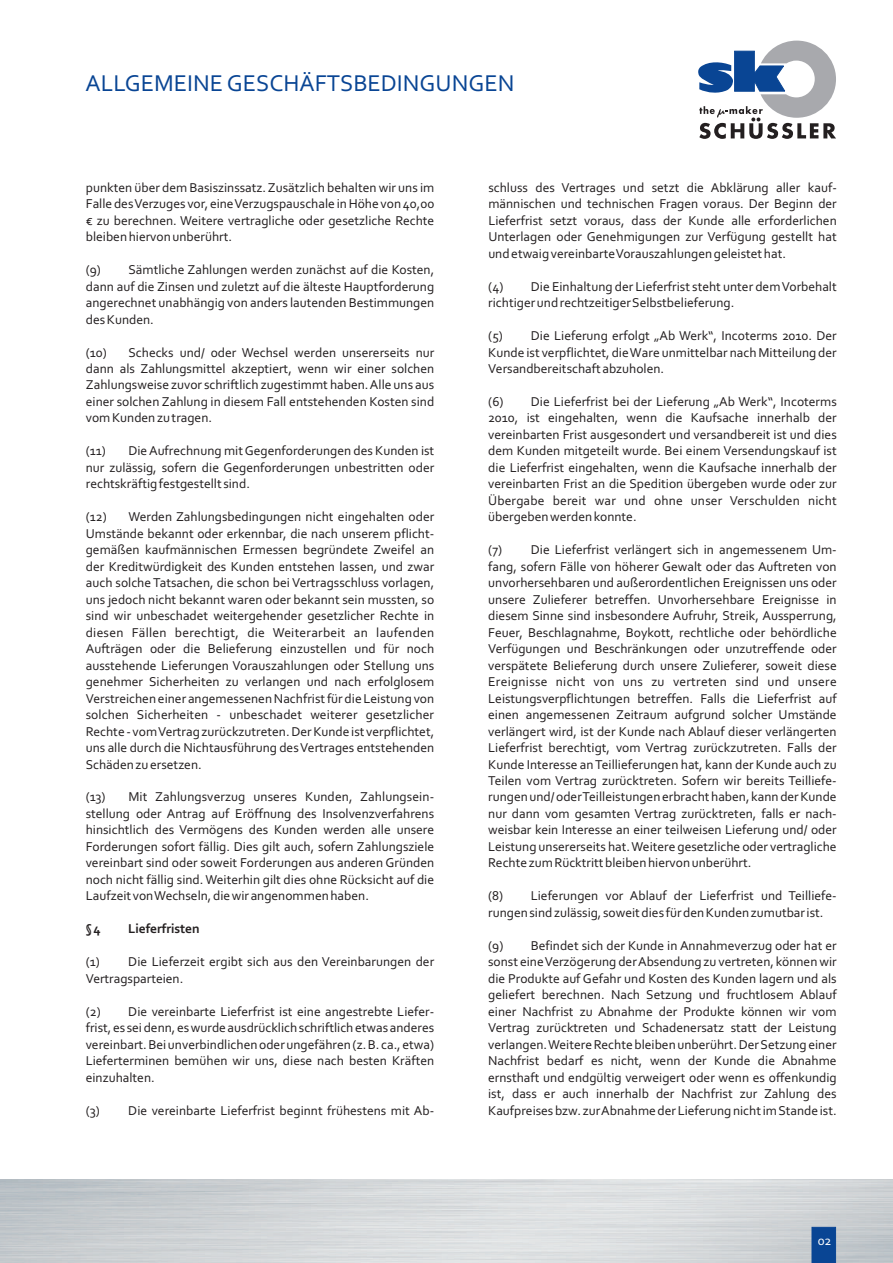
<style>
.page{position:relative;width:893px;height:1263px;background:#fff}
.page>*{position:absolute;margin:0;border:0;box-sizing:border-box;transform-origin:0 0}
.t1{font:24px "Corbel";color:#094594}
.t2{font:13.5px/16.5px "Corbel";color:#231f20}
.t3{font:13.5px "Corbel";letter-spacing:.02em;color:#231f20}
.t4{font:700 13.5px "Corbel";color:#231f20}
.t5{font:13.5px "Corbel";color:#fff}
</style>
<div class="page">
<img style="left:0;top:1180px;width:893px;height:83px">
<svg style="left:698px;top:41px;width:138px;height:98px"></svg>
<svg style="left:812px;top:1227px;width:24px;height:36px"></svg>
<h1 class="t1" style="left:86px;top:74px;width:430px">ALLGEMEINE GESCHÄFTSBEDINGUNGEN</h1>
<p class="t2" style="left:86px;top:180px;width:350px">punkten über dem Basiszinssatz. Zusätzlich behalten wir uns im</p>
<p class="t2" style="left:488px;top:180px;width:350px">schluss des Vertrages und setzt die Abklärung aller kauf-</p>
<p class="t2" style="left:86px;top:197px;width:350px">Falle des Verzuges vor, eine Verzugspauschale in Höhe von 40,00</p>
<p class="t2" style="left:488px;top:197px;width:350px">männischen und technischen Fragen voraus. Der Beginn der</p>
<p class="t2" style="left:86px;top:213px;width:350px">€ zu berechnen. Weitere vertragliche oder gesetzliche Rechte</p>
<p class="t2" style="left:488px;top:213px;width:350px">Lieferfrist setzt voraus, dass der Kunde alle erforderlichen</p>
<p class="t2" style="left:86px;top:230px;width:148px">bleiben hiervon unberührt.</p>
<p class="t2" style="left:488px;top:230px;width:350px">Unterlagen oder Genehmigungen zur Verfügung gestellt hat und etwaig vereinbarte Vorauszahlungen geleistet hat.</p>
<p class="t2" style="left:86px;top:263px;width:350px">(9) Sämtliche Zahlungen werden zunächst auf die Kosten, dann auf die Zinsen und zuletzt auf die älteste Hauptforderung</p>
<p class="t2" style="left:488px;top:279px;width:350px">(4) Die Einhaltung der Lieferfrist steht unter dem Vorbehalt</p>
<p class="t2" style="left:86px;top:295px;width:350px">angerechnet unabhängig von anders lautenden Bestimmungen</p>
<p class="t2" style="left:488px;top:295px;width:247px">richtiger und rechtzeitiger Selbstbelieferung.</p>
<p class="t2" style="left:86px;top:312px;width:69px">des Kunden.</p>
<p class="t2" style="left:488px;top:328px;width:350px">(5) Die Lieferung erfolgt „Ab Werk“, Incoterms 2010. Der</p>
<p class="t2" style="left:86px;top:345px;width:350px">(10) Schecks und/ oder Wechsel werden unsererseits nur</p>
<p class="t2" style="left:488px;top:345px;width:350px">Kunde ist verpflichtet, die Ware unmittelbar nach Mitteilung der</p>
<p class="t2" style="left:86px;top:361px;width:350px">dann als Zahlungsmittel akzeptiert, wenn wir einer solchen</p>
<p class="t2" style="left:488px;top:361px;width:177px">Versandbereitschaft abzuholen.</p>
<p class="t2" style="left:86px;top:378px;width:350px">Zahlungsweise zuvor schriftlich zugestimmt haben. Alle uns aus einer solchen Zahlung in diesem Fall entstehenden Kosten sind</p>
<p class="t2" style="left:488px;top:394px;width:350px">(6) Die Lieferfrist bei der Lieferung „Ab Werk“, Incoterms</p>
<p class="t2" style="left:86px;top:411px;width:128px">vom Kunden zu tragen.</p>
<p class="t2" style="left:488px;top:411px;width:350px">2010, ist eingehalten, wenn die Kaufsache innerhalb der vereinbarten Frist ausgesondert und versandbereit ist und dies</p>
<p class="t2" style="left:86px;top:444px;width:350px">(11) Die Aufrechnung mit Gegenforderungen des Kunden ist</p>
<p class="t2" style="left:488px;top:444px;width:350px">dem Kunden mitgeteilt wurde. Bei einem Versendungskauf ist</p>
<p class="t2" style="left:86px;top:460px;width:350px">nur zulässig, sofern die Gegenforderungen unbestritten oder</p>
<p class="t2" style="left:488px;top:460px;width:350px">die Lieferfrist eingehalten, wenn die Kaufsache innerhalb der</p>
<p class="t2" style="left:86px;top:477px;width:166px">rechtskräftig festgestellt sind.</p>
<p class="t2" style="left:488px;top:477px;width:350px">vereinbarten Frist an die Spedition übergeben wurde oder zur<br>Übergabe bereit war und ohne unser Verschulden nicht</p>
<p class="t2" style="left:86px;top:510px;width:350px">(12) Werden Zahlungsbedingungen nicht eingehalten oder</p>
<p class="t2" style="left:488px;top:510px;width:150px">übergeben werden konnte.</p>
<p class="t2" style="left:86px;top:526px;width:350px">Umstände bekannt oder erkennbar, die nach unserem pflicht&shy;gemäßen kaufmännischen Ermessen begründete Zweifel an</p>
<p class="t2" style="left:488px;top:543px;width:350px">(7) Die Lieferfrist verlängert sich in angemessenem Um-</p>
<p class="t2" style="left:86px;top:559px;width:350px">der Kreditwürdigkeit des Kunden entstehen lassen, und zwar</p>
<p class="t2" style="left:488px;top:559px;width:350px">fang, sofern Fälle von höherer Gewalt oder das Auftreten von</p>
<p class="t2" style="left:86px;top:576px;width:350px">auch solche Tatsachen, die schon bei Vertragsschluss vorlagen,</p>
<p class="t2" style="left:488px;top:576px;width:350px">unvorhersehbaren und außerordentlichen Ereignissen uns oder</p>
<p class="t2" style="left:86px;top:592px;width:350px">uns jedoch nicht bekannt waren oder bekannt sein mussten, so</p>
<p class="t2" style="left:488px;top:592px;width:350px">unsere Zulieferer betreffen. Unvorhersehbare Ereignisse in</p>
<p class="t2" style="left:86px;top:609px;width:350px">sind wir unbeschadet weitergehender gesetzlicher Rechte in</p>
<p class="t2" style="left:488px;top:609px;width:350px">diesem Sinne sind insbesondere Aufruhr, Streik, Aussperrung,</p>
<p class="t3" style="left:86px;top:627px;width:350px">diesen Fällen berechtigt, die Weiterarbeit an laufenden</p>
<p class="t2" style="left:488px;top:625px;width:350px">Feuer, Beschlagnahme, Boykott, rechtliche oder behördliche</p>
<p class="t2" style="left:86px;top:642px;width:350px">Aufträgen oder die Belieferung einzustellen und für noch</p>
<p class="t2" style="left:488px;top:642px;width:350px">Verfügungen und Beschränkungen oder unzutreffende oder</p>
<p class="t2" style="left:86px;top:658px;width:350px">ausstehende Lieferungen Vorauszahlungen oder Stellung uns</p>
<p class="t2" style="left:488px;top:658px;width:350px">verspätete Belieferung durch unsere Zulieferer, soweit diese</p>
<p class="t2" style="left:86px;top:674px;width:350px">genehmer Sicherheiten zu verlangen und nach erfolglosem</p>
<p class="t3" style="left:488px;top:676px;width:350px">Ereignisse nicht von uns zu vertreten sind und unsere</p>
<p class="t2" style="left:86px;top:691px;width:350px">Verstreichen einer angemessenen Nachfrist für die Leistung von</p>
<p class="t2" style="left:488px;top:691px;width:350px">Leistungsverpflichtungen betreffen. Falls die Lieferfrist auf</p>
<p class="t2" style="left:86px;top:707px;width:350px">solchen Sicherheiten - unbeschadet weiterer gesetzlicher</p>
<p class="t2" style="left:488px;top:707px;width:350px">einen angemessenen Zeitraum aufgrund solcher Umstände</p>
<p class="t2" style="left:86px;top:724px;width:350px">Rechte - vom Vertrag zurückzutreten. Der Kunde ist verpflichtet,</p>
<p class="t2" style="left:488px;top:724px;width:350px">verlängert wird, ist der Kunde nach Ablauf dieser verlängerten</p>
<p class="t2" style="left:86px;top:740px;width:350px">uns alle durch die Nichtausführung des Vertrages entstehenden</p>
<p class="t2" style="left:488px;top:740px;width:350px">Lieferfrist berechtigt, vom Vertrag zurückzutreten. Falls der</p>
<p class="t2" style="left:86px;top:757px;width:117px">Schäden zu ersetzen.</p>
<p class="t2" style="left:488px;top:757px;width:350px">Kunde Interesse an Teillieferungen hat, kann der Kunde auch zu<br>Teilen vom Vertrag zurücktreten. Sofern wir bereits Teilliefe-</p>
<p class="t2" style="left:86px;top:790px;width:350px">(13) Mit Zahlungsverzug unseres Kunden, Zahlungsein-</p>
<p class="t2" style="left:488px;top:790px;width:350px">rungen und/ oder Teilleistungen erbracht haben, kann der Kunde</p>
<p class="t2" style="left:86px;top:806px;width:350px">stellung oder Antrag auf Eröffnung des Insolvenzverfahrens</p>
<p class="t2" style="left:488px;top:806px;width:350px">nur dann vom gesamten Vertrag zurücktreten, falls er nach-</p>
<p class="t2" style="left:86px;top:823px;width:350px">hinsichtlich des Vermögens des Kunden werden alle unsere</p>
<p class="t2" style="left:488px;top:823px;width:350px">weisbar kein Interesse an einer teilweisen Lieferung und/ oder</p>
<p class="t2" style="left:86px;top:839px;width:350px">Forderungen sofort fällig. Dies gilt auch, sofern Zahlungsziele</p>
<p class="t2" style="left:488px;top:839px;width:350px">Leistung unsererseits hat. Weitere gesetzliche oder vertragliche</p>
<p class="t2" style="left:86px;top:856px;width:350px">vereinbart sind oder soweit Forderungen aus anderen Gründen</p>
<p class="t2" style="left:488px;top:856px;width:265px">Rechte zum Rücktritt bleiben hiervon unberührt.</p>
<p class="t2" style="left:86px;top:872px;width:350px">noch nicht fällig sind. Weiterhin gilt dies ohne Rücksicht auf die<br>Laufzeit von Wechseln, die wir angenommen haben.</p>
<p class="t2" style="left:488px;top:889px;width:350px">(8) Lieferungen vor Ablauf der Lieferfrist und Teilliefe&shy;rungen sind zulässig, soweit dies für den Kunden zumutbar ist.</p>
<p class="t4" style="left:86px;top:923px;width:16px">§ 4</p>
<p class="t4" style="left:128px;top:923px;width:73px">Lieferfristen</p>
<p class="t2" style="left:488px;top:938px;width:350px">(9) Befindet sich der Kunde in Annahmeverzug oder hat er</p>
<p class="t2" style="left:86px;top:955px;width:350px">(1) Die Lieferzeit ergibt sich aus den Vereinbarungen der</p>
<p class="t2" style="left:488px;top:955px;width:350px">sonst eine Verzögerung der Absendung zu vertreten, können wir</p>
<p class="t2" style="left:86px;top:971px;width:99px">Vertragsparteien.</p>
<p class="t2" style="left:488px;top:971px;width:350px">die Produkte auf Gefahr und Kosten des Kunden lagern und als geliefert berechnen. Nach Setzung und fruchtlosem Ablauf</p>
<p class="t2" style="left:86px;top:1004px;width:350px">(2) Die vereinbarte Lieferfrist ist eine angestrebte Liefer-</p>
<p class="t2" style="left:488px;top:1004px;width:350px">einer Nachfrist zu Abnahme der Produkte können wir vom</p>
<p class="t2" style="left:86px;top:1021px;width:350px">frist, es sei denn, es wurde ausdrücklich schriftlich etwas anderes</p>
<p class="t2" style="left:488px;top:1021px;width:350px">Vertrag zurücktreten und Schadenersatz statt der Leistung</p>
<p class="t2" style="left:86px;top:1037px;width:350px">vereinbart. Bei unverbindlichen oder ungefähren (z. B. ca., etwa)</p>
<p class="t2" style="left:488px;top:1037px;width:350px">verlangen. Weitere Rechte bleiben unberührt. Der Setzung einer</p>
<p class="t2" style="left:86px;top:1054px;width:350px">Lieferterminen bemühen wir uns, diese nach besten Kräften</p>
<p class="t2" style="left:488px;top:1054px;width:350px">Nachfrist bedarf es nicht, wenn der Kunde die Abnahme</p>
<p class="t2" style="left:86px;top:1070px;width:70px">einzuhalten.</p>
<p class="t2" style="left:488px;top:1070px;width:350px">ernsthaft und endgültig verweigert oder wenn es offenkundig ist, dass er auch innerhalb der Nachfrist zur Zahlung des</p>
<p class="t2" style="left:86px;top:1103px;width:350px">(3) Die vereinbarte Lieferfrist beginnt frühestens mit Ab-</p>
<p class="t2" style="left:488px;top:1103px;width:350px">Kaufpreises bzw. zur Abnahme der Lieferung nicht im Stande ist.</p>
<p class="t5" style="left:818px;top:1234px;width:15px">02</p>
</div>
